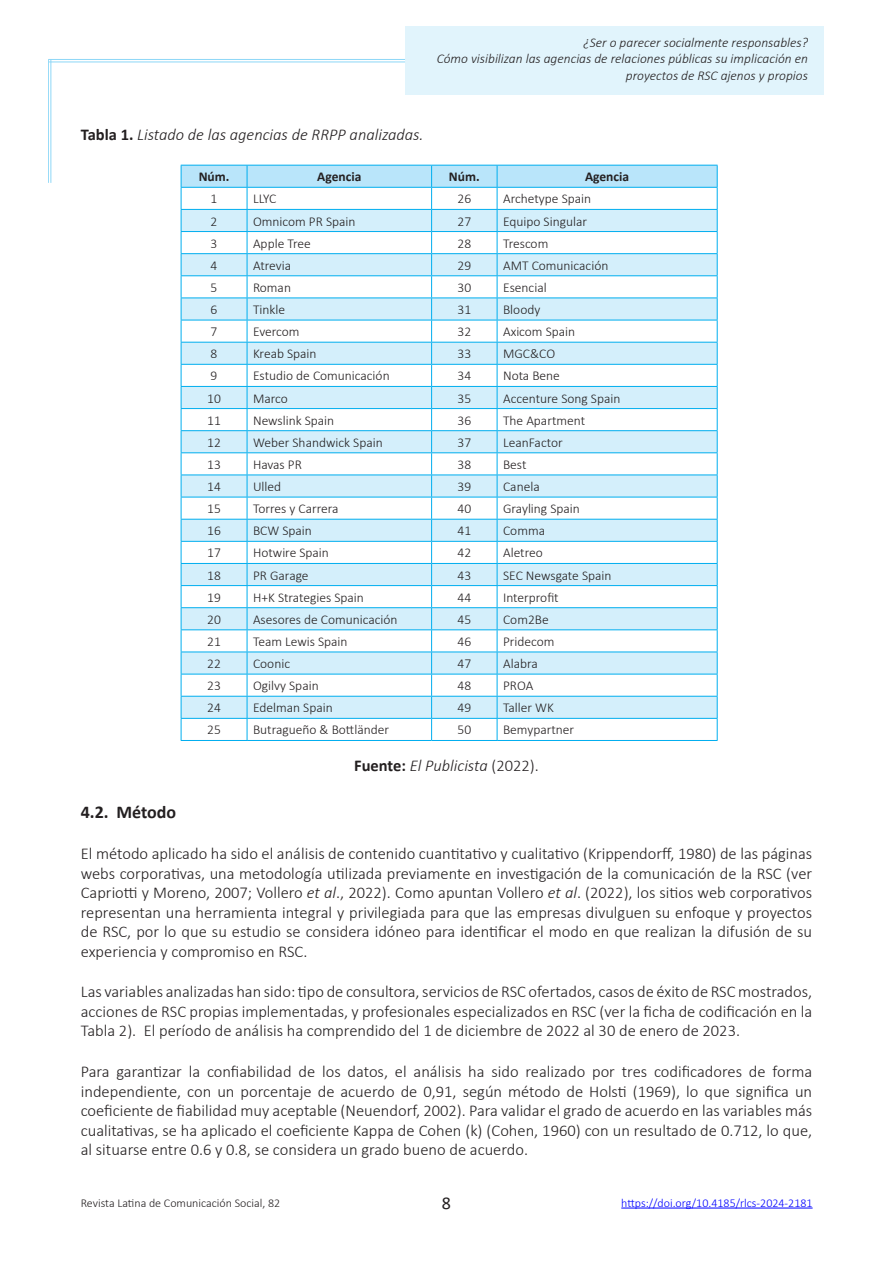
<style>
.page{position:relative;width:893px;height:1263px;background:#fff}
.page>*{position:absolute;margin:0;border:0;box-sizing:border-box;transform-origin:0 0}
.Texto{font:700 18px "Calibri";color:#231f20}
.t1{font:18px "Calibri";color:#231f20}
.Texto-2{font:300 16.5px/19.5px "Calibri";color:#231f20;text-align:justify}
.t2{font:italic 300 16.5px "Calibri";color:#231f20}
.t3{font:300 13.5px "Calibri";color:#231f20}
.t4{font:italic 300 13.5px/16.5px "Calibri";color:#231f20;text-align:right}
.t5{font:700 13.5px "Calibri";color:#231f20}
.t6{font:300 12px "Calibri";color:#00f}
.t7{font:300 12px "Calibri";color:#231f20}
.s1{font-weight:700;font-style:normal}
.s2{font-style:normal}
.s3{font-style:italic}
</style>
<div class="page">
<div style="left:405px;top:26px;width:418px;height:69px;background:#e1f4fc"></div>
<hr style="left:621px;top:1208px;width:192px;height:1px;background:#00f">
<hr style="left:48px;top:62px;width:357px;height:1px;background:#8dd7f7">
<hr style="left:48px;top:59px;width:357px;height:1px;background:#8dd7f7">
<hr style="left:48px;top:59px;width:1px;height:124px;background:#8dd7f7">
<hr style="left:51px;top:59px;width:1px;height:124px;background:#8dd7f7">
<svg style="left:181px;top:165px;width:537px;height:575px"></svg>
<hr style="left:181px;top:740px;width:66px;height:1px;background:#00aeef">
<hr style="left:247px;top:740px;width:185px;height:1px;background:#00aeef">
<hr style="left:432px;top:740px;width:65px;height:1px;background:#00aeef">
<hr style="left:497px;top:740px;width:221px;height:1px;background:#00aeef">
<p class="t4" style="left:437px;top:34px;width:373px">¿Ser o parecer socialmente responsables?<br>Cómo visibilizan las agencias de relaciones públicas su implicación en proyectos de RSC ajenos y propios</p>
<p class="t2" style="left:81px;top:124px;width:344px"><span class="s1">Tabla 1.</span> Listado de las agencias de RRPP analizadas.</p>
<p class="t5" style="left:199px;top:167px;width:32px">Núm.</p>
<p class="t5" style="left:317px;top:167px;width:46px">Agencia</p>
<p class="t5" style="left:449px;top:167px;width:32px">Núm.</p>
<p class="t5" style="left:585px;top:167px;width:46px">Agencia</p>
<p class="t3" style="left:211px;top:191px;width:8px">1</p>
<p class="t3" style="left:253px;top:191px;width:25px">LLYC</p>
<p class="t3" style="left:457px;top:191px;width:15px">26</p>
<p class="t3" style="left:503px;top:191px;width:90px">Archetype Spain</p>
<p class="t3" style="left:211px;top:213px;width:8px">2</p>
<p class="t3" style="left:253px;top:213px;width:104px">Omnicom PR Spain</p>
<p class="t3" style="left:457px;top:213px;width:15px">27</p>
<p class="t3" style="left:503px;top:213px;width:85px">Equipo Singular</p>
<p class="t3" style="left:211px;top:235px;width:8px">3</p>
<p class="t3" style="left:253px;top:235px;width:59px">Apple Tree</p>
<p class="t3" style="left:457px;top:235px;width:15px">28</p>
<p class="t3" style="left:503px;top:235px;width:47px">Trescom</p>
<p class="t3" style="left:211px;top:257px;width:8px">4</p>
<p class="t3" style="left:253px;top:257px;width:40px">Atrevia</p>
<p class="t3" style="left:457px;top:257px;width:15px">29</p>
<p class="t3" style="left:503px;top:257px;width:107px">AMT Comunicación</p>
<p class="t3" style="left:211px;top:279px;width:8px">5</p>
<p class="t3" style="left:253px;top:279px;width:39px">Roman</p>
<p class="t3" style="left:457px;top:279px;width:15px">30</p>
<p class="t3" style="left:503px;top:279px;width:45px">Esencial</p>
<p class="t3" style="left:211px;top:301px;width:8px">6</p>
<p class="t3" style="left:253px;top:301px;width:34px">Tinkle</p>
<p class="t3" style="left:457px;top:301px;width:15px">31</p>
<p class="t3" style="left:503px;top:301px;width:39px">Bloody</p>
<p class="t3" style="left:211px;top:323px;width:8px">7</p>
<p class="t3" style="left:253px;top:323px;width:48px">Evercom</p>
<p class="t3" style="left:457px;top:323px;width:15px">32</p>
<p class="t3" style="left:503px;top:323px;width:74px">Axicom Spain</p>
<p class="t3" style="left:211px;top:345px;width:8px">8</p>
<p class="t3" style="left:253px;top:345px;width:65px">Kreab Spain</p>
<p class="t3" style="left:457px;top:345px;width:15px">33</p>
<p class="t3" style="left:503px;top:345px;width:54px">MGC&amp;CO</p>
<p class="t3" style="left:211px;top:368px;width:8px">9</p>
<p class="t3" style="left:253px;top:368px;width:138px">Estudio de Comunicación</p>
<p class="t3" style="left:457px;top:368px;width:15px">34</p>
<p class="t3" style="left:503px;top:368px;width:58px">Nota Bene</p>
<p class="t3" style="left:207px;top:390px;width:15px">10</p>
<p class="t3" style="left:253px;top:390px;width:36px">Marco</p>
<p class="t3" style="left:457px;top:390px;width:15px">35</p>
<p class="t3" style="left:503px;top:390px;width:119px">Accenture Song Spain</p>
<p class="t3" style="left:207px;top:412px;width:15px">11</p>
<p class="t3" style="left:253px;top:412px;width:83px">Newslink Spain</p>
<p class="t3" style="left:457px;top:412px;width:15px">36</p>
<p class="t3" style="left:503px;top:412px;width:84px">The Apartment</p>
<p class="t3" style="left:207px;top:434px;width:15px">12</p>
<p class="t3" style="left:253px;top:434px;width:131px">Weber Shandwick Spain</p>
<p class="t3" style="left:457px;top:434px;width:15px">37</p>
<p class="t3" style="left:503px;top:434px;width:61px">LeanFactor</p>
<p class="t3" style="left:207px;top:456px;width:15px">13</p>
<p class="t3" style="left:253px;top:456px;width:50px">Havas PR</p>
<p class="t3" style="left:457px;top:456px;width:15px">38</p>
<p class="t3" style="left:503px;top:456px;width:25px">Best</p>
<p class="t3" style="left:207px;top:478px;width:15px">14</p>
<p class="t3" style="left:253px;top:478px;width:30px">Ulled</p>
<p class="t3" style="left:457px;top:478px;width:15px">39</p>
<p class="t3" style="left:503px;top:478px;width:38px">Canela</p>
<p class="t3" style="left:207px;top:500px;width:15px">15</p>
<p class="t3" style="left:253px;top:500px;width:87px">Torres y Carrera</p>
<p class="t3" style="left:457px;top:500px;width:15px">40</p>
<p class="t3" style="left:503px;top:500px;width:78px">Grayling Spain</p>
<p class="t3" style="left:207px;top:522px;width:15px">16</p>
<p class="t3" style="left:253px;top:522px;width:60px">BCW Spain</p>
<p class="t3" style="left:457px;top:522px;width:15px">41</p>
<p class="t3" style="left:503px;top:522px;width:43px">Comma</p>
<p class="t3" style="left:207px;top:545px;width:15px">17</p>
<p class="t3" style="left:253px;top:545px;width:77px">Hotwire Spain</p>
<p class="t3" style="left:457px;top:545px;width:15px">42</p>
<p class="t3" style="left:503px;top:545px;width:41px">Aletreo</p>
<p class="t3" style="left:207px;top:567px;width:15px">18</p>
<p class="t3" style="left:253px;top:567px;width:57px">PR Garage</p>
<p class="t3" style="left:457px;top:567px;width:15px">43</p>
<p class="t3" style="left:503px;top:567px;width:110px">SEC Newsgate Spain</p>
<p class="t3" style="left:207px;top:589px;width:15px">19</p>
<p class="t3" style="left:253px;top:589px;width:112px">H+K Strategies Spain</p>
<p class="t3" style="left:457px;top:589px;width:15px">44</p>
<p class="t3" style="left:503px;top:589px;width:57px">Interprofit</p>
<p class="t3" style="left:207px;top:611px;width:15px">20</p>
<p class="t3" style="left:253px;top:611px;width:146px">Asesores de Comunicación</p>
<p class="t3" style="left:457px;top:611px;width:15px">45</p>
<p class="t3" style="left:503px;top:611px;width:47px">Com2Be</p>
<p class="t3" style="left:207px;top:633px;width:15px">21</p>
<p class="t3" style="left:253px;top:633px;width:96px">Team Lewis Spain</p>
<p class="t3" style="left:457px;top:633px;width:15px">46</p>
<p class="t3" style="left:503px;top:633px;width:53px">Pridecom</p>
<p class="t3" style="left:207px;top:655px;width:15px">22</p>
<p class="t3" style="left:253px;top:655px;width:39px">Coonic</p>
<p class="t3" style="left:457px;top:655px;width:15px">47</p>
<p class="t3" style="left:503px;top:655px;width:36px">Alabra</p>
<p class="t3" style="left:207px;top:677px;width:15px">23</p>
<p class="t3" style="left:253px;top:677px;width:67px">Ogilvy Spain</p>
<p class="t3" style="left:457px;top:677px;width:15px">48</p>
<p class="t3" style="left:503px;top:677px;width:32px">PROA</p>
<p class="t3" style="left:207px;top:699px;width:15px">24</p>
<p class="t3" style="left:253px;top:699px;width:81px">Edelman Spain</p>
<p class="t3" style="left:457px;top:699px;width:15px">49</p>
<p class="t3" style="left:503px;top:699px;width:52px">Taller WK</p>
<p class="t3" style="left:207px;top:722px;width:15px">25</p>
<p class="t3" style="left:253px;top:722px;width:138px">Butragueño &amp; Bottländer</p>
<p class="t3" style="left:457px;top:722px;width:15px">50</p>
<p class="t3" style="left:503px;top:722px;width:73px">Bemypartner</p>
<p class="t2" style="left:354px;top:755px;width:186px"><span class="s1">Fuente:</span> El Publicista <span class="s2">(2022).</span></p>
<p class="Texto" style="left:81px;top:799px;width:97px">4.2. Método</p>
<p class="Texto-2" style="left:81px;top:844px;width:733px">El método aplicado ha sido el análisis de contenido cuantitativo y cualitativo (Krippendorff, 1980) de las páginas webs corporativas, una metodología utilizada previamente en investigación de la comunicación de la RSC (ver Capriotti y Moreno, 2007; Vollero <span class="s3">et al</span>., 2022). Como apuntan Vollero <span class="s3">et al</span>. (2022), los sitios web corporativos representan una herramienta integral y privilegiada para que las empresas divulguen su enfoque y proyectos de RSC, por lo que su estudio se considera idóneo para identificar el modo en que realizan la difusión de su experiencia y compromiso en RSC.</p>
<p class="Texto-2" style="left:81px;top:982px;width:733px">Las variables analizadas han sido: tipo de consultora, servicios de RSC ofertados, casos de éxito de RSC mostrados, acciones de RSC propias implementadas, y profesionales especializados en RSC (ver la ficha de codificación en la Tabla 2). El período de análisis ha comprendido del 1 de diciembre de 2022 al 30 de enero de 2023.</p>
<p class="Texto-2" style="left:81px;top:1062px;width:733px">Para garantizar la confiabilidad de los datos, el análisis ha sido realizado por tres codificadores de forma independiente, con un porcentaje de acuerdo de 0,91, según método de Holsti (1969), lo que significa un coeficiente de fiabilidad muy aceptable (Neuendorf, 2002). Para validar el grado de acuerdo en las variables más cualitativas, se ha aplicado el coeficiente Kappa de Cohen (k) (Cohen, 1960) con un resultado de 0.712, lo que, al situarse entre 0.6 y 0.8, se considera un grado bueno de acuerdo.</p>
<p class="t7" style="left:81px;top:1195px;width:201px">Revista Latina de Comunicación Social, 82</p>
<p class="t1" style="left:442px;top:1190px;width:11px">8</p>
<p class="t6" style="left:621px;top:1195px;width:193px">https://doi.org/10.4185/rlcs-2024-2181</p>
</div>
